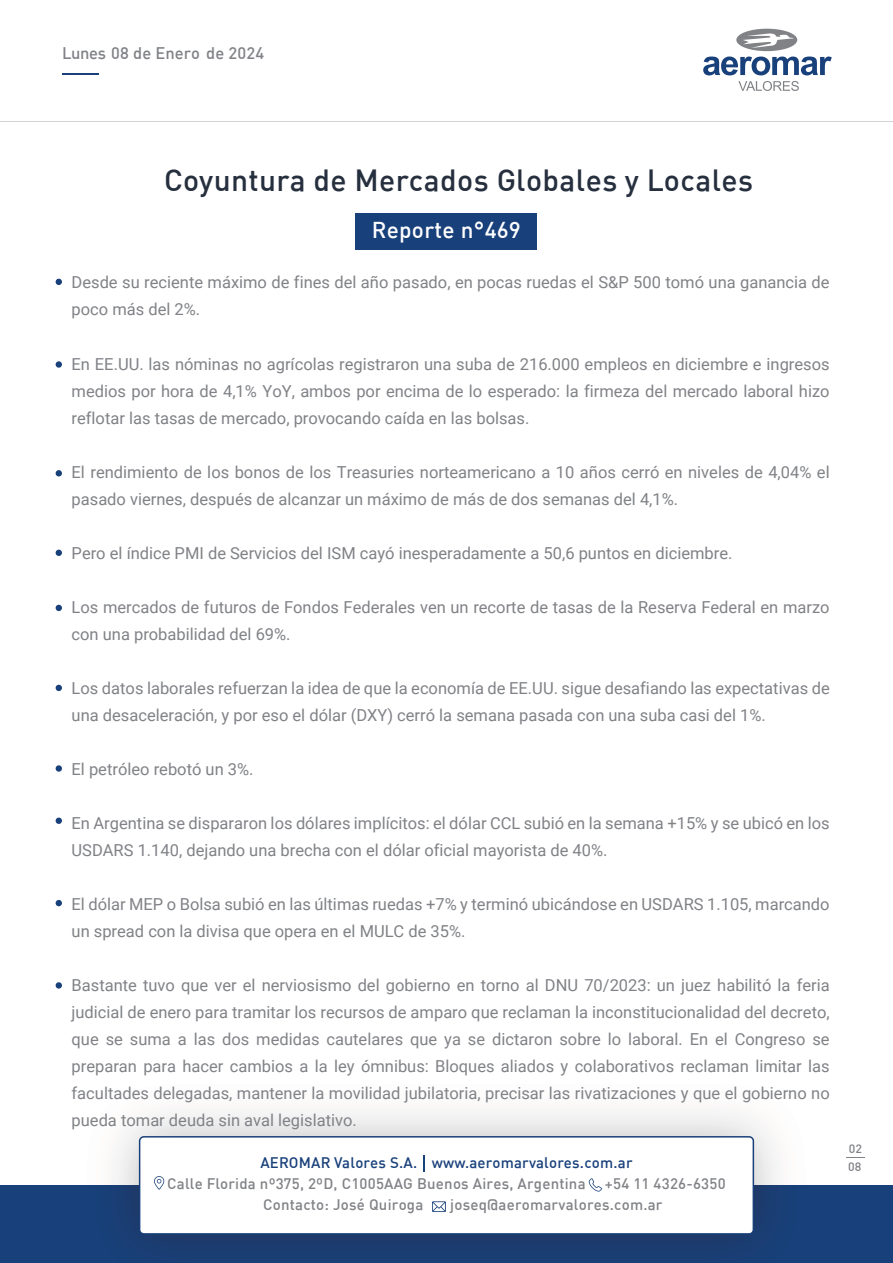
<style>
.page{position:relative;width:893px;height:1263px;background:#fff}
.page>*{position:absolute;margin:0;border:0;box-sizing:border-box;transform-origin:0 0}
.t1{font:500 30px "DIN";letter-spacing:.015em;color:#262f3e}
.t2{font:500 22.5px "DIN";letter-spacing:.015em;color:#fff}
.t3{font:16.5px/27px "Roboto";color:#808286}
.t4{font:500 16.5px "DIN";color:#808286}
.t5{font:500 15px "DIN";letter-spacing:.015em;color:#808286}
.t6{font:500 15px "DIN";letter-spacing:.015em;color:#18407b}
.t7{font:500 12px "DIN";color:#808286}
</style>
<div class="page">
<hr style="left:0;top:121px;width:893px;height:1px;background:#d3d3d5">
<svg style="left:703px;top:57px;width:129px;height:18px"></svg>
<svg style="left:738px;top:81px;width:61px;height:10px"></svg>
<div style="left:736px;top:29px;width:61px;height:22px;background:#808286;border-radius:50%"></div>
<svg style="left:743px;top:33px;width:51px;height:15px"></svg>
<hr style="left:62px;top:73px;width:37px;height:2px;background:#18407b">
<div style="left:356px;top:213px;width:181px;height:36px;background:#18407b"></div>
<div style="left:0;top:1185px;width:893px;height:78px;background:#18407b"></div>
<svg style="left:139px;top:1136px;width:615px;height:98px"></svg>
<svg style="left:424px;top:1155px;width:1px;height:17px"></svg>
<svg style="left:432px;top:1201px;width:14px;height:11px"></svg>
<svg style="left:589px;top:1178px;width:13px;height:13px"></svg>
<svg style="left:154px;top:1176px;width:10px;height:14px"></svg>
<svg style="left:846px;top:1157px;width:19px;height:1px"></svg>
<svg style="left:56px;top:279px;width:6px;height:6px"></svg>
<svg style="left:56px;top:470px;width:6px;height:6px"></svg>
<svg style="left:56px;top:550px;width:6px;height:6px"></svg>
<div style="left:56px;top:817px;width:6px;height:7px;background:#18407b;border-radius:50%"></div>
<div style="left:56px;top:765px;width:6px;height:7px;background:#18407b;border-radius:50%"></div>
<div style="left:56px;top:361px;width:6px;height:7px;background:#18407b;border-radius:50%"></div>
<svg style="left:56px;top:605px;width:6px;height:6px"></svg>
<svg style="left:56px;top:685px;width:6px;height:6px"></svg>
<svg style="left:56px;top:982px;width:6px;height:6px"></svg>
<svg style="left:56px;top:900px;width:6px;height:6px"></svg>
<p class="t4" style="left:62px;top:43px;width:204px">Lunes 08 de Enero de 2024</p>
<h1 class="t1" style="left:164px;top:161px;width:590px">Coyuntura de Mercados Globales y Locales</h1>
<h2 class="t2" style="left:372px;top:216px;width:151px">Reporte n°469</h2>
<p class="t3" style="left:72px;top:268px;width:760px">Desde su reciente máximo de fines del año pasado, en pocas ruedas el S&amp;P 500 tomó una ganancia de poco más del 2%.</p>
<p class="t3" style="left:72px;top:349px;width:760px;text-align:justify">En EE.UU. las nóminas no agrícolas registraron una suba de 216.000 empleos en diciembre e ingresos medios por hora de 4,1% YoY, ambos por encima de lo esperado: la firmeza del mercado laboral hizo reflotar las tasas de mercado, provocando caída en las bolsas.</p>
<p class="t3" style="left:72px;top:457px;width:760px">El rendimiento de los bonos de los Treasuries norteamericano a 10 años cerró en niveles de 4,04% el pasado viernes, después de alcanzar un máximo de más de dos semanas del 4,1%.</p>
<p class="t3" style="left:72px;top:538px;width:662px">Pero el índice PMI de Servicios del ISM cayó inesperadamente a 50,6 puntos en diciembre.</p>
<p class="t3" style="left:72px;top:592px;width:760px">Los mercados de futuros de Fondos Federales ven un recorte de tasas de la Reserva Federal en marzo con una probabilidad del 69%.</p>
<p class="t3" style="left:72px;top:673px;width:760px">Los datos laborales refuerzan la idea de que la economía de EE.UU. sigue desafiando las expectativas de una desaceleración, y por eso el dólar (DXY) cerró la semana pasada con una suba casi del 1%.</p>
<p class="t3" style="left:72px;top:754px;width:183px">El petróleo rebotó un 3%.</p>
<p class="t3" style="left:72px;top:808px;width:760px">En Argentina se dispararon los dólares implícitos: el dólar CCL subió en la semana +15% y se ubicó en los<br>USDARS 1.140, dejando una brecha con el dólar oficial mayorista de 40%.</p>
<p class="t3" style="left:72px;top:889px;width:760px">El dólar MEP o Bolsa subió en las últimas ruedas +7% y terminó ubicándose en USDARS 1.105, marcando un spread con la divisa que opera en el MULC de 35%.</p>
<p class="t3" style="left:72px;top:970px;width:760px;text-align:justify">Bastante tuvo que ver el nerviosismo del gobierno en torno al DNU 70/2023: un juez habilitó la feria judicial de enero para tramitar los recursos de amparo que reclaman la inconstitucionalidad del decreto, que se suma a las dos medidas cautelares que ya se dictaron sobre lo laboral. En el Congreso se preparan para hacer cambios a la ley ómnibus: Bloques aliados y colaborativos reclaman limitar las facultades delegadas, mantener la movilidad jubilatoria, precisar las rivatizaciones y que el gobierno no pueda tomar deuda sin aval legislativo.</p>
<p class="t7" style="left:849px;top:1141px;width:15px">02</p>
<p class="t6" style="left:260px;top:1153px;width:374px">AEROMAR Valores S.A. www.aeromarvalores.com.ar</p>
<p class="t7" style="left:848px;top:1159px;width:15px">08</p>
<p class="t5" style="left:167px;top:1174px;width:420px">Calle Florida nº375, 2ºD, C1005AAG Buenos Aires, Argentina</p>
<p class="t5" style="left:605px;top:1174px;width:122px">+54 11 4326-6350</p>
<p class="t5" style="left:263px;top:1195px;width:162px">Contacto: José Quiroga</p>
<p class="t5" style="left:450px;top:1195px;width:214px">joseq@aeromarvalores.com.ar</p>
</div>
